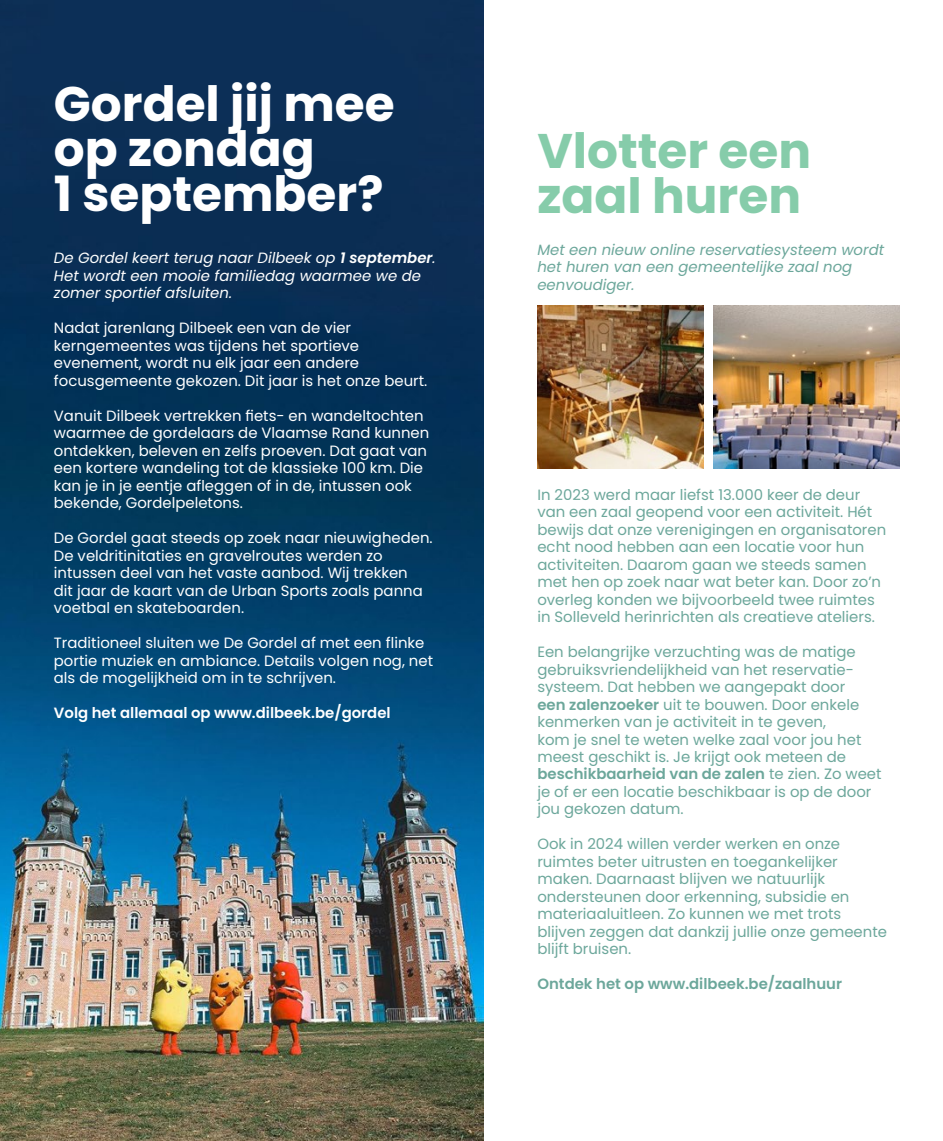
<style>
.page{position:relative;width:943px;height:1141px;background:#fff}
.page>*{position:absolute;margin:0;border:0;box-sizing:border-box;transform-origin:0 0}
.t1{font:700 48.48px/45px "Poppins";color:#fff}
.t2{font:700 48.48px/45px "Poppins";color:#86ccaa}
.t3{font:14.88px/17.5px "Poppins";color:#6ca79b}
.t4{font:14.88px/17.5px "Poppins";color:#fff}
.t5{font:italic 14.88px/17.5px "Poppins";color:#fff}
.t6{font:italic 14.88px/17.5px "Poppins";color:#6ca79b}
.t7{font:600 14.88px "Poppins";color:#fff}
.t8{font:600 14.88px "Poppins";color:#6ca79b}
.s1{font-weight:600}
</style>
<div class="page">
<img style="left:0;top:0;width:483px;height:1141px">
<img style="left:537px;top:306px;width:166px;height:163px">
<img style="left:713px;top:306px;width:186px;height:163px">
<h1 class="t1" style="left:54px;top:82px;width:342px">Gordel jij mee op zondag<br>1 september?</h1>
<p class="t5" style="left:54px;top:249px;width:383px">De Gordel keert terug naar Dilbeek op <span class="s1">1 september</span>.<br>Het wordt een mooie familiedag waarmee we de zomer sportief afsluiten.</p>
<p class="t4" style="left:54px;top:319px;width:375px">Nadat jarenlang Dilbeek een van de vier kerngemeentes was tijdens het sportieve evenement, wordt nu elk jaar een andere focusgemeente gekozen. Dit jaar is het onze beurt.</p>
<p class="t4" style="left:54px;top:407px;width:377px">Vanuit Dilbeek vertrekken fiets- en wandeltochten waarmee de gordelaars de Vlaamse Rand kunnen ontdekken, beleven en zelfs proeven. Dat gaat van een kortere wandeling tot de klassieke 100 km. Die kan je in je eentje afleggen of in de, intussen ook bekende, Gordelpeletons.</p>
<p class="t4" style="left:54px;top:529px;width:380px">De Gordel gaat steeds op zoek naar nieuwigheden.<br>De veldritinitaties en gravelroutes werden zo intussen deel van het vaste aanbod. Wij trekken<br>dit jaar de kaart van de Urban Sports zoals panna voetbal en skateboarden.</p>
<p class="t4" style="left:54px;top:634px;width:380px">Traditioneel sluiten we De Gordel af met een flinke portie muziek en ambiance. Details volgen nog, net als de mogelijkheid om in te schrijven.</p>
<p class="t7" style="left:54px;top:704px;width:338px">Volg het allemaal op www.dilbeek.be/gordel</p>
<h1 class="t2" style="left:537px;top:129px;width:275px">Vlotter een zaal huren</h1>
<p class="t6" style="left:537px;top:241px;width:348px">Met een nieuw online reservatiesysteem wordt het huren van een gemeentelijke zaal nog eenvoudiger.</p>
<p class="t3" style="left:537px;top:486px;width:350px">In 2023 werd maar liefst 13.000 keer de deur van een zaal geopend voor een activiteit. Hét bewijs dat onze verenigingen en organisatoren echt nood hebben aan een locatie voor hun activiteiten. Daarom gaan we steeds samen met hen op zoek naar wat beter kan. Door zo’n overleg konden we bijvoorbeeld twee ruimtes in Solleveld herinrichten als creatieve ateliers.</p>
<p class="t3" style="left:537px;top:643px;width:346px">Een belangrijke verzuchting was de matige gebruiksvriendelijkheid van het reservatie&shy;systeem. Dat hebben we aangepakt door<br><span class="s1">een zalenzoeker</span> uit te bouwen. Door enkele kenmerken van je activiteit in te geven,<br>kom je snel te weten welke zaal voor jou het meest geschikt is. Je krijgt ook meteen de <span class="s1">beschikbaarheid van de zalen</span> te zien. Zo weet je of er een locatie beschikbaar is op de door jou gekozen datum.</p>
<p class="t3" style="left:537px;top:836px;width:351px">Ook in 2024 willen verder werken en onze ruimtes beter uitrusten en toegankelijker maken. Daarnaast blijven we natuurlijk ondersteunen door erkenning, subsidie en materiaaluitleen. Zo kunnen we met trots blijven zeggen dat dankzij jullie onze gemeente blijft bruisen.</p>
<p class="t8" style="left:537px;top:976px;width:306px">Ontdek het op www.dilbeek.be/zaalhuur</p>
</div>
